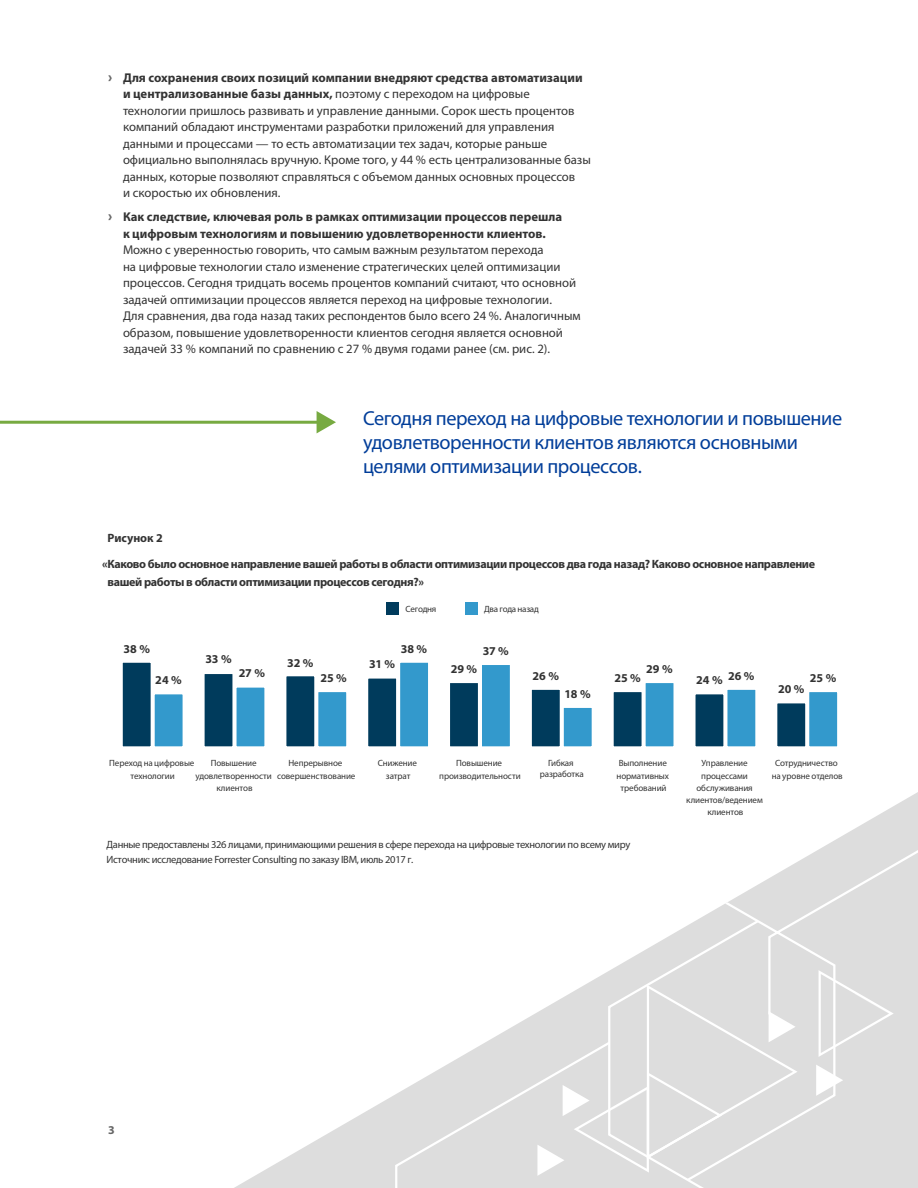
<style>
.page{position:relative;width:918px;height:1188px;background:#fff}
.page>*{position:absolute;margin:0;border:0;box-sizing:border-box;transform-origin:0 0}
.Call-out_blue{font:20.25px/24px "Myriad Pro";letter-spacing:-.02em;color:#003d99}
.t1{font:12.75px/16.5px "Myriad Pro";color:#333}
.t2{font:700 12px/18px "Myriad Pro";letter-spacing:-.03em;color:#333}
.t3{font:700 12px "Myriad Pro";color:#333}
.t4{font:700 12px "Myriad Pro";color:#666}
.t5{font:10.5px/15px "Myriad Pro";letter-spacing:-.03em;color:#333}
.t6{font:9px/12px "Myriad Pro";letter-spacing:-.01em;color:#333;text-align:center}
.t7{font:9px "Myriad Pro";letter-spacing:-.03em;color:#333}
.s1{font-weight:900;font-size:15px;color:#666}
.s2{font-weight:700}
</style>
<div class="page">
<svg style="left:234px;top:792px;width:684px;height:396px"></svg>
<svg style="left:394px;top:834px;width:524px;height:354px"></svg>
<div style="left:122px;top:662px;width:30px;height:85px;background:#003b5c"></div>
<div style="left:121px;top:661px;width:32px;height:88px;border:2px solid #fff"></div>
<div style="left:154px;top:693px;width:30px;height:54px;background:#39c"></div>
<div style="left:152px;top:692px;width:33px;height:57px;border:2px solid #fff"></div>
<div style="left:203px;top:673px;width:31px;height:74px;background:#003b5c"></div>
<div style="left:202px;top:672px;width:33px;height:77px;border:2px solid #fff"></div>
<div style="left:235px;top:686px;width:31px;height:61px;background:#39c"></div>
<div style="left:234px;top:685px;width:33px;height:64px;border:2px solid #fff"></div>
<div style="left:285px;top:675px;width:30px;height:72px;background:#003b5c"></div>
<div style="left:284px;top:674px;width:33px;height:75px;border:2px solid #fff"></div>
<div style="left:317px;top:691px;width:30px;height:56px;background:#39c"></div>
<div style="left:316px;top:690px;width:32px;height:59px;border:2px solid #fff"></div>
<div style="left:367px;top:677px;width:30px;height:70px;background:#003b5c"></div>
<div style="left:366px;top:676px;width:32px;height:73px;border:2px solid #fff"></div>
<div style="left:399px;top:662px;width:30px;height:85px;background:#39c"></div>
<div style="left:398px;top:661px;width:32px;height:88px;border:2px solid #fff"></div>
<div style="left:449px;top:682px;width:30px;height:65px;background:#003b5c"></div>
<div style="left:448px;top:681px;width:32px;height:68px;border:2px solid #fff"></div>
<div style="left:481px;top:664px;width:30px;height:83px;background:#39c"></div>
<div style="left:480px;top:663px;width:32px;height:86px;border:2px solid #fff"></div>
<div style="left:531px;top:689px;width:30px;height:58px;background:#003b5c"></div>
<div style="left:530px;top:688px;width:32px;height:61px;border:2px solid #fff"></div>
<div style="left:563px;top:707px;width:30px;height:40px;background:#39c"></div>
<div style="left:562px;top:706px;width:32px;height:43px;border:2px solid #fff"></div>
<div style="left:613px;top:691px;width:30px;height:56px;background:#003b5c"></div>
<div style="left:611px;top:690px;width:33px;height:59px;border:2px solid #fff"></div>
<div style="left:645px;top:682px;width:30px;height:65px;background:#39c"></div>
<div style="left:643px;top:681px;width:33px;height:68px;border:2px solid #fff"></div>
<div style="left:694px;top:693px;width:31px;height:54px;background:#003b5c"></div>
<div style="left:693px;top:692px;width:33px;height:57px;border:2px solid #fff"></div>
<div style="left:726px;top:689px;width:30px;height:58px;background:#39c"></div>
<div style="left:725px;top:688px;width:33px;height:61px;border:2px solid #fff"></div>
<div style="left:776px;top:702px;width:30px;height:45px;background:#003b5c"></div>
<div style="left:775px;top:701px;width:32px;height:48px;border:2px solid #fff"></div>
<div style="left:808px;top:691px;width:30px;height:56px;background:#39c"></div>
<div style="left:807px;top:690px;width:32px;height:59px;border:2px solid #fff"></div>
<div style="left:387px;top:603px;width:12px;height:12px;background:#003b5c"></div>
<div style="left:465px;top:603px;width:12px;height:12px;background:#39c"></div>
<hr style="left:0;top:421px;width:326px;height:3px;background:#77aa41">
<svg style="left:317px;top:411px;width:19px;height:22px"></svg>
<p class="t1" style="left:123px;top:69px;width:469px;text-indent:-15px"><span class="s1">›</span> <span class="s2">Для сохранения своих позиций компании внедряют средства автоматизации и централизованные базы данных,</span> поэтому с переходом на цифровые технологии пришлось развивать и управление данными. Сорок шесть процентов компаний обладают инструментами разработки приложений для управления данными и процессами — то есть автоматизации тех задач, которые раньше официально выполнялась вручную. Кроме того, у 44 % есть централизованные базы данных, которые позволяют справляться с объемом данных основных процессов<br>и скоростью их обновления.</p>
<p class="t1" style="left:123px;top:208px;width:459px;text-indent:-15px"><span class="s1">›</span> <span class="s2">Как следствие, ключевая роль в рамках оптимизации процессов перешла<br>к цифровым технологиям и повышению удовлетворенности клиентов.<br></span>Можно с уверенностью говорить, что самым важным результатом перехода<br>на цифровые технологии стало изменение стратегических целей оптимизации процессов. Сегодня тридцать восемь процентов компаний считают, что основной задачей оптимизации процессов является переход на цифровые технологии.<br>Для сравнения, два года назад таких респондентов было всего 24 %. Аналогичным образом, повышение удовлетворенности клиентов сегодня является основной задачей 33 % компаний по сравнению с 27 % двумя годами ранее (см. рис. 2).</p>
<p class="t3" style="left:107px;top:530px;width:57px">Рисунок 2</p>
<p class="Call-out_blue" style="left:363px;top:406px;width:481px">Сегодня переход на цифровые технологии и повышение удовлетворенности клиентов являются основными целями оптимизации процессов.</p>
<p class="t2" style="left:107px;top:554px;width:709px;text-indent:-5px">«Каково было основное направление вашей работы в области оптимизации процессов два года назад? Каково основное направление вашей работы в области оптимизации процессов сегодня?»</p>
<p class="t7" style="left:406px;top:603px;width:32px">Сегодня</p>
<p class="t7" style="left:484px;top:603px;width:56px">Два года назад</p>
<p class="t2" style="left:123px;top:639px;width:28px">38 %</p>
<p class="t2" style="left:155px;top:671px;width:28px">24 %</p>
<p class="t2" style="left:205px;top:650px;width:28px">33 %</p>
<p class="t2" style="left:239px;top:664px;width:28px">27 %</p>
<p class="t2" style="left:287px;top:653px;width:28px">32 %</p>
<p class="t2" style="left:320px;top:669px;width:28px">25 %</p>
<p class="t2" style="left:401px;top:639px;width:28px">38 %</p>
<p class="t2" style="left:369px;top:655px;width:28px">31 %</p>
<p class="t2" style="left:483px;top:641px;width:28px">37 %</p>
<p class="t2" style="left:451px;top:659px;width:28px">29 %</p>
<p class="t2" style="left:533px;top:666px;width:28px">26 %</p>
<p class="t2" style="left:565px;top:684px;width:28px">18 %</p>
<p class="t2" style="left:646px;top:659px;width:28px">29 %</p>
<p class="t2" style="left:614px;top:669px;width:28px">25 %</p>
<p class="t2" style="left:696px;top:669px;width:60px">24 % 26 %</p>
<p class="t2" style="left:810px;top:669px;width:28px">25 %</p>
<p class="t2" style="left:778px;top:680px;width:28px">20 %</p>
<p class="t6" style="left:109px;top:757px;width:87px">Переход на цифровые технологии</p>
<p class="t6" style="left:195px;top:757px;width:78px">Повышение удовлетворенности клиентов</p>
<p class="t6" style="left:277px;top:757px;width:80px">Непрерывное совершенствование</p>
<p class="t6" style="left:378px;top:757px;width:41px">Снижение затрат</p>
<p class="t6" style="left:439px;top:757px;width:83px">Повышение производительности</p>
<p class="t6" style="left:540px;top:758px;width:46px;line-height:10.5px">Гибкая разработка</p>
<p class="t6" style="left:617px;top:757px;width:54px">Выполнение нормативных требований</p>
<p class="t6" style="left:686px;top:757px;width:78px">Управление процессами обслуживания клиентов/ведением клиентов</p>
<p class="t6" style="left:772px;top:757px;width:72px">Сотрудничество на уровне отделов</p>
<p class="t5" style="left:107px;top:837px;width:525px">Данные предоставлены 326 лицами, принимающими решения в сфере перехода на цифровые технологии по всему миру<br>Источник: исследование Forrester Consulting по заказу IBM, июль 2017 г.</p>
<p class="t4" style="left:108px;top:1123px;width:8px">3</p>
</div>
